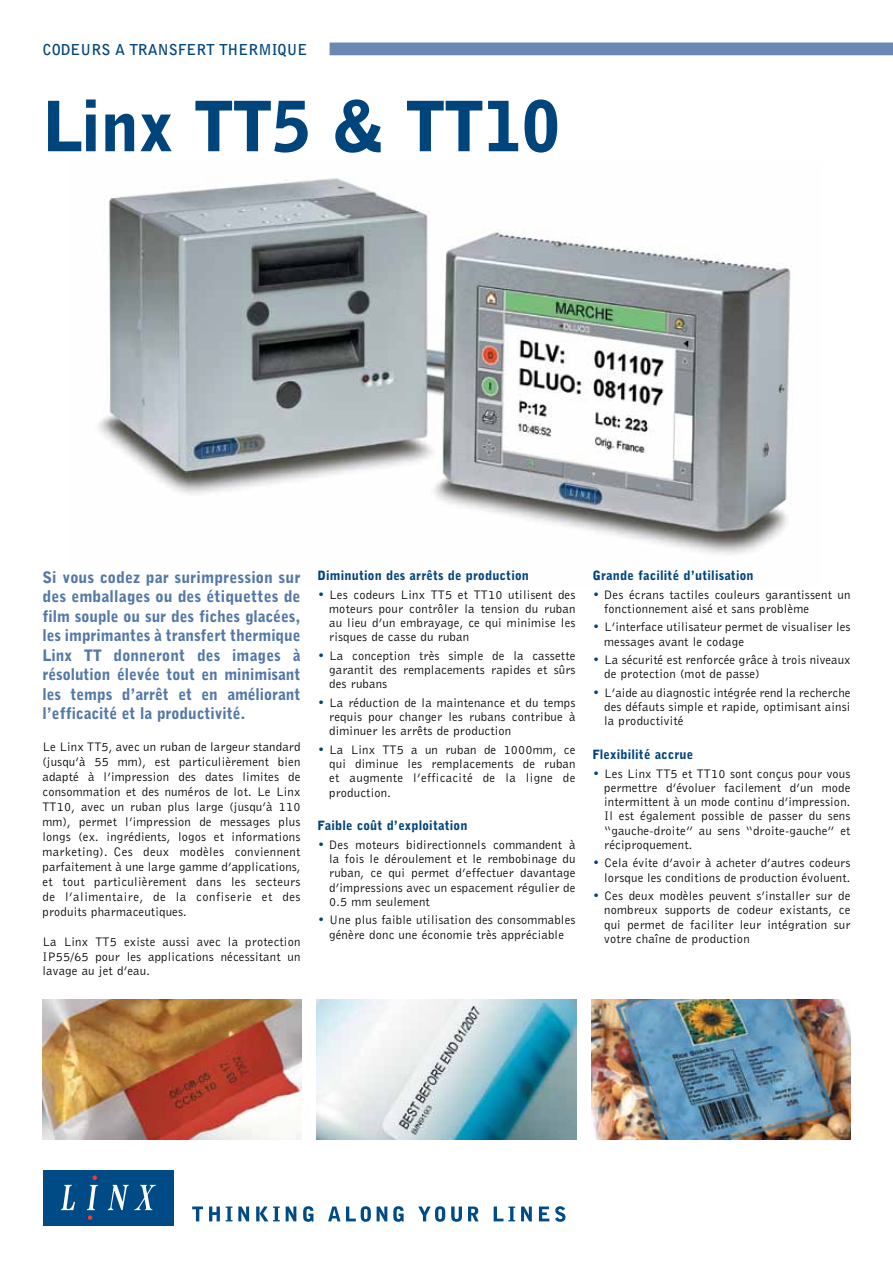
<style>
.page{position:relative;width:893px;height:1263px;background:#fff}
.page>*{position:absolute;margin:0;border:0;box-sizing:border-box;transform-origin:0 0}
.t1{font:900 69px "Bell Gothic BT";color:#00447c}
.t2{font:900 15.75px/19.5px "Bell Gothic BT";color:#5478a6;text-align:justify}
.t3{font:700 15px "Bell Gothic BT";color:#00447c}
.t4{font:12.75px/14.2px "Bell Gothic BT";letter-spacing:.015em;color:#000;text-align:justify}
.t5{font:900 12.75px "Bell Gothic BT";letter-spacing:.015em;color:#00447c}
.s1{color:#00447c}
</style>
<div class="page">
<img style="left:99px;top:178px;width:692px;height:377px">
<div style="left:330px;top:43px;width:563px;height:12px;background:#6b88b3"></div>
<img style="left:43px;top:999px;width:259px;height:141px">
<img style="left:317px;top:999px;width:259px;height:141px">
<img style="left:591px;top:999px;width:259px;height:141px">
<div style="left:43px;top:1170px;width:130px;height:55px;background:#004b85"></div>
<svg style="left:61px;top:1185px;width:14px;height:25px"></svg>
<svg style="left:108px;top:1185px;width:48px;height:25px"></svg>
<svg style="left:87px;top:1175px;width:11px;height:45px"></svg>
<svg style="left:192px;top:1206px;width:11px;height:15px"></svg>
<svg style="left:209px;top:1206px;width:11px;height:15px"></svg>
<svg style="left:226px;top:1206px;width:6px;height:15px"></svg>
<svg style="left:238px;top:1206px;width:11px;height:15px"></svg>
<svg style="left:256px;top:1206px;width:24px;height:15px"></svg>
<svg style="left:286px;top:1206px;width:10px;height:15px"></svg>
<svg style="left:303px;top:1206px;width:10px;height:16px"></svg>
<svg style="left:328px;top:1206px;width:43px;height:16px"></svg>
<svg style="left:377px;top:1206px;width:10px;height:15px"></svg>
<svg style="left:393px;top:1206px;width:11px;height:16px"></svg>
<svg style="left:418px;top:1206px;width:27px;height:16px"></svg>
<svg style="left:451px;top:1206px;width:11px;height:16px"></svg>
<svg style="left:468px;top:1206px;width:11px;height:15px"></svg>
<svg style="left:494px;top:1206px;width:21px;height:15px"></svg>
<svg style="left:521px;top:1206px;width:11px;height:15px"></svg>
<svg style="left:539px;top:1206px;width:10px;height:15px"></svg>
<svg style="left:555px;top:1206px;width:10px;height:16px"></svg>
<p class="t3" style="left:43px;top:39px;width:266px">CODEURS A TRANSFERT THERMIQUE</p>
<h1 class="t1" style="left:43px;top:83px;width:519px">Linx TT5 &amp; TT10</h1>
<p class="t2" style="left:43px;top:567px;width:259px">Si vous codez par surimpression sur des emballages ou des étiquettes de film souple ou sur des fiches glacées, les imprimantes à transfert thermique Linx TT donneront des images à résolution élevée tout en minimisant les temps d’arrêt et en améliorant l’efficacité et la productivité.</p>
<p class="t4" style="left:43px;top:738px;width:259px;line-height:15px">Le Linx TT5, avec un ruban de largeur standard (jusqu’à 55 mm), est particulièrement bien adapté à l’impression des dates limites de consommation et des numéros de lot. Le Linx TT10, avec un ruban plus large (jusqu’à 110 mm), permet l’impression de messages plus longs (ex. ingrédients, logos et informations marketing). Ces deux modèles conviennent parfaitement à une large gamme d’applications, et tout particulièrement dans les secteurs de l’alimentaire, de la confiserie et des produits pharmaceutiques.</p>
<p class="t4" style="left:43px;top:933px;width:259px;line-height:15px">La Linx TT5 existe aussi avec la protection IP55/65 pour les applications nécessitant un lavage au jet d’eau.</p>
<p class="t5" style="left:317px;top:567px;width:213px">Diminution des arrêts de production</p>
<p class="t4" style="left:329px;top:587px;width:248px;text-indent:-12px"><span class="s1">•</span> Les codeurs Linx TT5 et TT10 utilisent des moteurs pour contrôler la tension du ruban au lieu d’un embrayage, ce qui minimise les risques de casse du ruban</p>
<p class="t4" style="left:329px;top:648px;width:248px;text-indent:-12px"><span class="s1">•</span> La conception très simple de la cassette garantit des remplacements rapides et sûrs des rubans</p>
<p class="t4" style="left:329px;top:695px;width:248px;text-indent:-12px"><span class="s1">•</span> La réduction de la maintenance et du temps requis pour changer les rubans contribue à diminuer les arrêts de production</p>
<p class="t4" style="left:329px;top:742px;width:248px;text-indent:-12px"><span class="s1">•</span> La Linx TT5 a un ruban de 1000mm, ce qui diminue les remplacements de ruban et augmente l’efficacité de la ligne de production.</p>
<p class="t5" style="left:317px;top:818px;width:151px">Faible coût d’exploitation</p>
<p class="t4" style="left:329px;top:837px;width:248px;text-indent:-12px"><span class="s1">•</span> Des moteurs bidirectionnels commandent à la fois le déroulement et le rembobinage du ruban, ce qui permet d’effectuer davantage d’impressions avec un espacement régulier de 0.5 mm seulement</p>
<p class="t4" style="left:317px;top:913px;width:259px;text-align:center"><span class="s1">•</span> Une plus faible utilisation des consommables génère donc une économie très appréciable</p>
<p class="t5" style="left:592px;top:567px;width:163px">Grande facilité d’utilisation</p>
<p class="t4" style="left:604px;top:587px;width:248px;text-indent:-12px"><span class="s1">•</span> Des écrans tactiles couleurs garantissent un fonctionnement aisé et sans problème</p>
<p class="t4" style="left:604px;top:620px;width:248px;text-indent:-12px"><span class="s1">•</span> L’interface utilisateur permet de visualiser les messages avant le codage</p>
<p class="t4" style="left:604px;top:652px;width:248px;text-indent:-12px"><span class="s1">•</span> La sécurité est renforcée grâce à trois niveaux de protection (mot de passe)</p>
<p class="t4" style="left:604px;top:685px;width:248px;text-indent:-12px"><span class="s1">•</span> L’aide au diagnostic intégrée rend la recherche des défauts simple et rapide, optimisant ainsi la productivité</p>
<p class="t5" style="left:592px;top:746px;width:102px">Flexibilité accrue</p>
<p class="t4" style="left:604px;top:766px;width:248px;text-indent:-12px"><span class="s1">•</span> Les Linx TT5 et TT10 sont conçus pour vous permettre d’évoluer facilement d’un mode intermittent à un mode continu d’impression.<br>Il est également possible de passer du sens “gauche-droite” au sens “droite-gauche” et réciproquement.</p>
<p class="t4" style="left:592px;top:856px;width:259px;text-align:right"><span class="s1">•</span> Cela évite d’avoir à acheter d’autres codeurs lorsque les conditions de production évoluent.</p>
<p class="t4" style="left:604px;top:888px;width:248px;text-indent:-12px"><span class="s1">•</span> Ces deux modèles peuvent s’installer sur de nombreux supports de codeur existants, ce qui permet de faciliter leur intégration sur votre chaîne de production</p>
</div>
